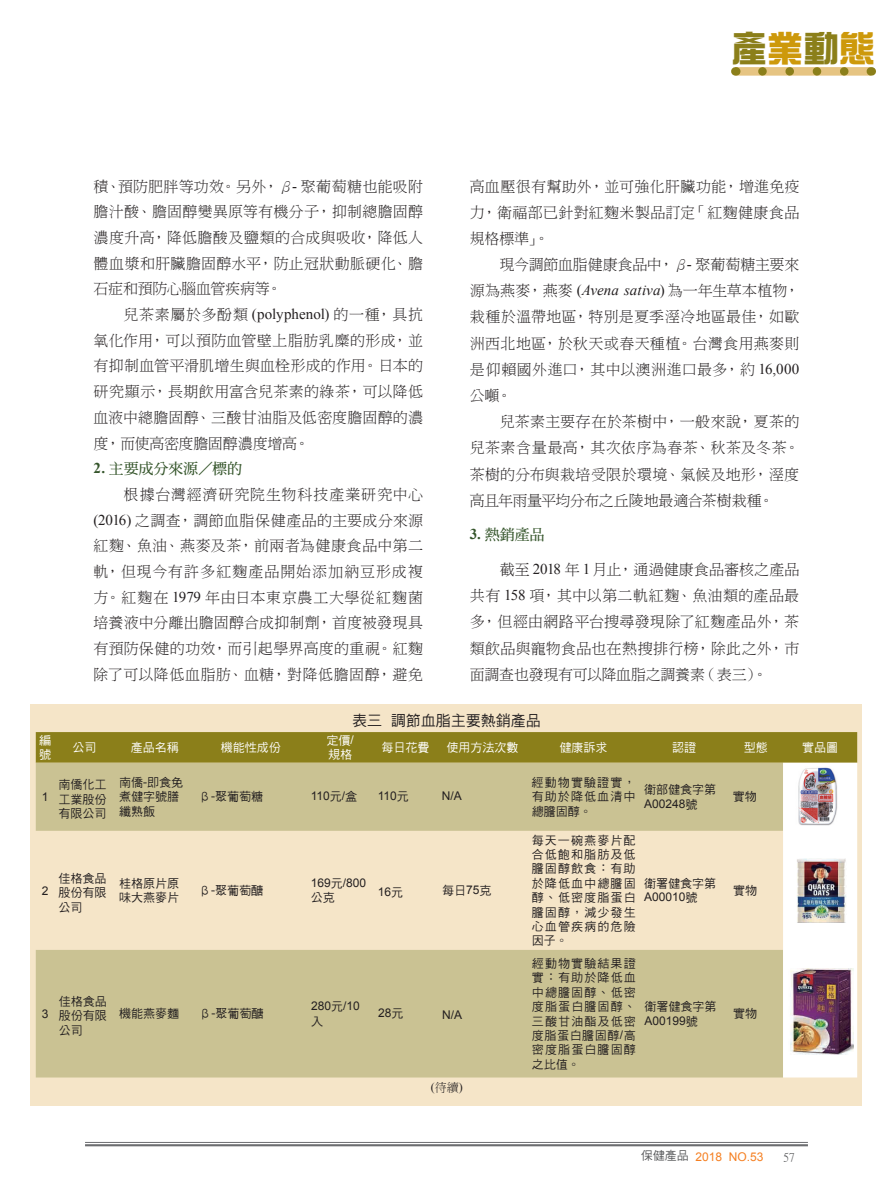
<style>
.page{position:relative;width:893px;height:1191px;background:#fff}
.page>*{position:absolute;margin:0;border:0;box-sizing:border-box;transform-origin:0 0}
.t1{font:36px "DF Zong Yi W9 WINP BF";color:#8b7f1a}
.t2{font:15px/25.7px "DF Ming W3 WIN BF";letter-spacing:.015em;color:#231f20;text-align:justify}
.t3{font:15px "DF Ming W7 WIN BF";color:#35552b}
.t4{font:15px "DF Hei W5 WIN BF";color:#231f20}
.t5{font:12px/14.4px "DF Hei W5 WINP BF";letter-spacing:.045em;color:#231f20;text-align:justify}
.t6{font:12px "Arial";color:#231f20}
.t7{font:12px/14.4px "DF Hei W5 WINP BF";color:#fff}
.t8{font:12px/14.4px "DF Hei W5 WINP BF";color:#231f20}
.t9{font:12px "Arial";color:#f57f21}
.t10{font:12px "Times New Roman";color:#231f20}
.t11{font:12px "P Ming Li U";color:#57585a}
.s1{color:#cd990b}
.s2{font-family:"Times New Roman"}
.s3{font-family:"Times New Roman";font-style:italic}
.s4{font-family:"Times New Roman";font-weight:700}
.s5{font-family:"Arial"}
.s6{font-family:"DF Hei W5 WINP BF"}
.s7{font-family:"DF Ming W3 WIN BF"}
.s8{font-family:"DF Hei W5 WIN BF";color:#57585a}
</style>
<div class="page">
<hr style="left:85px;top:1142px;width:723px;height:1px;background:#6c6d70">
<hr style="left:85px;top:1144px;width:723px;height:2px;background:#6c6d70">
<svg style="left:736px;top:67px;width:135px;height:9px"></svg>
<svg style="left:762px;top:67px;width:95px;height:9px"></svg>
<div style="left:31px;top:704px;width:831px;height:402px;background:#f5e5c8"></div>
<svg style="left:36px;top:732px;width:821px;height:345px"></svg>
<img style="left:788px;top:766px;width:52px;height:59px">
<img style="left:788px;top:858px;width:66px;height:64px">
<img style="left:788px;top:968px;width:66px;height:86px">
<h1 class="t1" style="left:731px;top:30px;width:145px">產<span class="s1">業</span>動<span class="s1">態</span></h1>
<p class="t2" style="left:470px;top:173px;width:331px;line-height:26.1px">高血壓很有幫助外，並可強化肝臟功能，增進免疫力，衛福部已針對紅麴米製品訂定「紅麴健康食品規格標準」。</p>
<p class="t2" style="left:470px;top:252px;width:331px;line-height:26.1px;text-indent:30px">現今調節血脂健康食品中，β<span class="s2">-</span> 聚葡萄糖主要來源為燕麥，燕麥 <span class="s2">(</span><span class="s3">Avena sativa</span><span class="s2">)</span> 為一年生草本植物，栽種於溫帶地區，特別是夏季溼冷地區最佳，如歐洲西北地區，於秋天或春天種植。台灣食用燕麥則是仰賴國外進口，其中以澳洲進口最多，約 <span class="s2">16,000</span>公噸。</p>
<p class="t2" style="left:470px;top:408px;width:331px;line-height:26.1px;text-indent:30px">兒茶素主要存在於茶樹中，一般來說，夏茶的兒茶素含量最高，其次依序為春茶、秋茶及冬茶。茶樹的分布與栽培受限於環境、氣候及地形，溼度高且年雨量平均分布之丘陵地最適合茶樹栽種。</p>
<p class="t3" style="left:470px;top:527px;width:76px"><span class="s4">3.</span> 熱銷產品</p>
<p class="t2" style="left:470px;top:556px;width:331px;line-height:26.1px;text-indent:30px">截至 <span class="s2">2018</span> 年 <span class="s2">1</span>月止，通過健康食品審核之產品共有 <span class="s2">158</span> 項，其中以第二軌紅麴、魚油類的產品最多，但經由網路平台搜尋發現除了紅麴產品外，茶類飲品與寵物食品也在熱搜排行榜，除此之外，市面調查也發現有可以降血脂之調養素（表三）。</p>
<p class="t4" style="left:352px;top:713px;width:190px">表三調節血脂主要熱銷產品</p>
<p class="t2" style="left:94px;top:173px;width:331px">積、預防肥胖等功效。另外，β<span class="s2">-</span> 聚葡萄糖也能吸附膽汁酸、膽固醇變異原等有機分子，抑制總膽固醇濃度升高，降低膽酸及鹽類的合成與吸收，降低人體血漿和肝臟膽固醇水平，防止冠狀動脈硬化、膽石症和預防心腦血管疾病等。</p>
<p class="t2" style="left:94px;top:302px;width:331px;text-indent:30px">兒茶素屬於多酚類 <span class="s2">(polyphenol)</span> 的一種，具抗氧化作用，可以預防血管壁上脂肪乳糜的形成，並有抑制血管平滑肌增生與血栓形成的作用。日本的研究顯示，長期飲用富含兒茶素的綠茶，可以降低血液中總膽固醇、三酸甘油脂及低密度膽固醇的濃度，而使高密度膽固醇濃度增高。</p>
<p class="t3" style="left:94px;top:461px;width:150px"><span class="s4">2.</span> 主要成分來源／標的</p>
<p class="t2" style="left:94px;top:481px;width:331px;text-indent:30px">根據台灣經濟研究院生物科技產業研究中心<span class="s2">(2016)</span> 之調查，調節血脂保健產品的主要成分來源紅麴、魚油、燕麥及茶，前兩者為健康食品中第二軌，但現今有許多紅麴產品開始添加納豆形成複方。紅麴在 <span class="s2">1979</span> 年由日本東京農工大學從紅麴菌培養液中分離出膽固醇合成抑制劑，首度被發現具有預防保健的功效，而引起學界高度的重視。紅麴除了可以降低血脂肪、血糖，對降低膽固醇，避免</p>
<p class="t7" style="left:39px;top:733px;width:14px">編號</p>
<p class="t7" style="left:73px;top:740px;width:25px">公司</p>
<p class="t7" style="left:131px;top:740px;width:49px">產品名稱</p>
<p class="t7" style="left:221px;top:740px;width:61px">機能性成份</p>
<p class="t7" style="left:326px;top:733px;width:29px">定價<span class="s5">/</span>規格</p>
<p class="t7" style="left:382px;top:740px;width:50px">每日花費</p>
<p class="t7" style="left:447px;top:740px;width:73px">使用方法次數</p>
<p class="t7" style="left:560px;top:740px;width:49px">健康訴求</p>
<p class="t7" style="left:672px;top:740px;width:25px">認證</p>
<p class="t7" style="left:744px;top:740px;width:25px">型態</p>
<p class="t7" style="left:802px;top:740px;width:37px">實品圖</p>
<p class="t6" style="left:42px;top:789px;width:8px">1</p>
<p class="t5" style="left:59px;top:777px;width:50px">南僑化工工業股份有限公司</p>
<p class="t8" style="left:119px;top:775px;width:65px">南僑<span class="s5">-</span>即食免煮健字號膳纖熟飯</p>
<p class="t5" style="left:532px;top:775px;width:105px">經動物實驗證實，有助於降低血清中總膽固醇。</p>
<p class="t5" style="left:644px;top:782px;width:73px">衛部健食字第</p>
<p class="t5" style="left:199px;top:789px;width:65px">β<span class="s5">-</span>聚葡萄糖</p>
<p class="t6" style="left:311px;top:788px;width:48px">110<span class="s6">元</span>/<span class="s6">盒</span></p>
<p class="t6" style="left:378px;top:788px;width:33px">110<span class="s6">元</span></p>
<p class="t6" style="left:442px;top:788px;width:22px">N/A</p>
<p class="t5" style="left:733px;top:789px;width:25px">實物</p>
<p class="t6" style="left:644px;top:795px;width:55px">A00248<span class="s6">號</span></p>
<p class="t6" style="left:42px;top:883px;width:8px">2</p>
<p class="t5" style="left:59px;top:871px;width:50px">佳格食品股份有限公司</p>
<p class="t8" style="left:119px;top:876px;width:62px">桂格原片原味大燕麥片</p>
<p class="t5" style="left:199px;top:883px;width:65px">β<span class="s5">-</span>聚葡萄醣</p>
<p class="t6" style="left:42px;top:1006px;width:8px">3</p>
<p class="t5" style="left:59px;top:994px;width:50px">佳格食品股份有限公司</p>
<p class="t5" style="left:119px;top:1006px;width:62px">機能燕麥麵</p>
<p class="t5" style="left:199px;top:1006px;width:65px">β<span class="s5">-</span>聚葡萄醣</p>
<p class="t6" style="left:311px;top:874px;width:57px">169<span class="s6">元</span>/800</p>
<p class="t5" style="left:311px;top:890px;width:25px">公克</p>
<p class="t6" style="left:378px;top:884px;width:27px">16<span class="s6">元</span></p>
<p class="t5" style="left:442px;top:883px;width:51px">每日<span class="s5">75</span>克</p>
<p class="t5" style="left:532px;top:832px;width:106px">每天一碗燕麥片配合低飽和脂肪及低膽固醇飲食：有助於降低血中總膽固醇、低密度脂蛋白膽固醇，減少發生心血管疾病的危險因子。</p>
<p class="t5" style="left:644px;top:876px;width:73px">衛署健食字第</p>
<p class="t6" style="left:644px;top:889px;width:55px">A00010<span class="s6">號</span></p>
<p class="t5" style="left:733px;top:883px;width:25px">實物</p>
<p class="t6" style="left:311px;top:998px;width:50px">280<span class="s6">元</span>/10</p>
<p class="t5" style="left:311px;top:1013px;width:13px">入</p>
<p class="t6" style="left:378px;top:1005px;width:27px">28<span class="s6">元</span></p>
<p class="t6" style="left:442px;top:1007px;width:22px">N/A</p>
<p class="t5" style="left:532px;top:956px;width:105px">經動物實驗結果證實：有助於降低血中總膽固醇、低密度脂蛋白膽固醇、三酸甘油酯及低密度脂蛋白膽固醇<span class="s5">/</span>高密度脂蛋白膽固醇之比值。</p>
<p class="t5" style="left:644px;top:999px;width:73px">衛署健食字第</p>
<p class="t6" style="left:644px;top:1012px;width:55px">A00199<span class="s6">號</span></p>
<p class="t5" style="left:733px;top:1006px;width:25px">實物</p>
<p class="t10" style="left:431px;top:1079px;width:33px">(<span class="s7">待續</span>)</p>
<p class="t9" style="left:641px;top:1148px;width:124px"><span class="s8">保健產品</span> 2018 NO.53</p>
<p class="t11" style="left:783px;top:1151px;width:13px">57</p>
</div>
